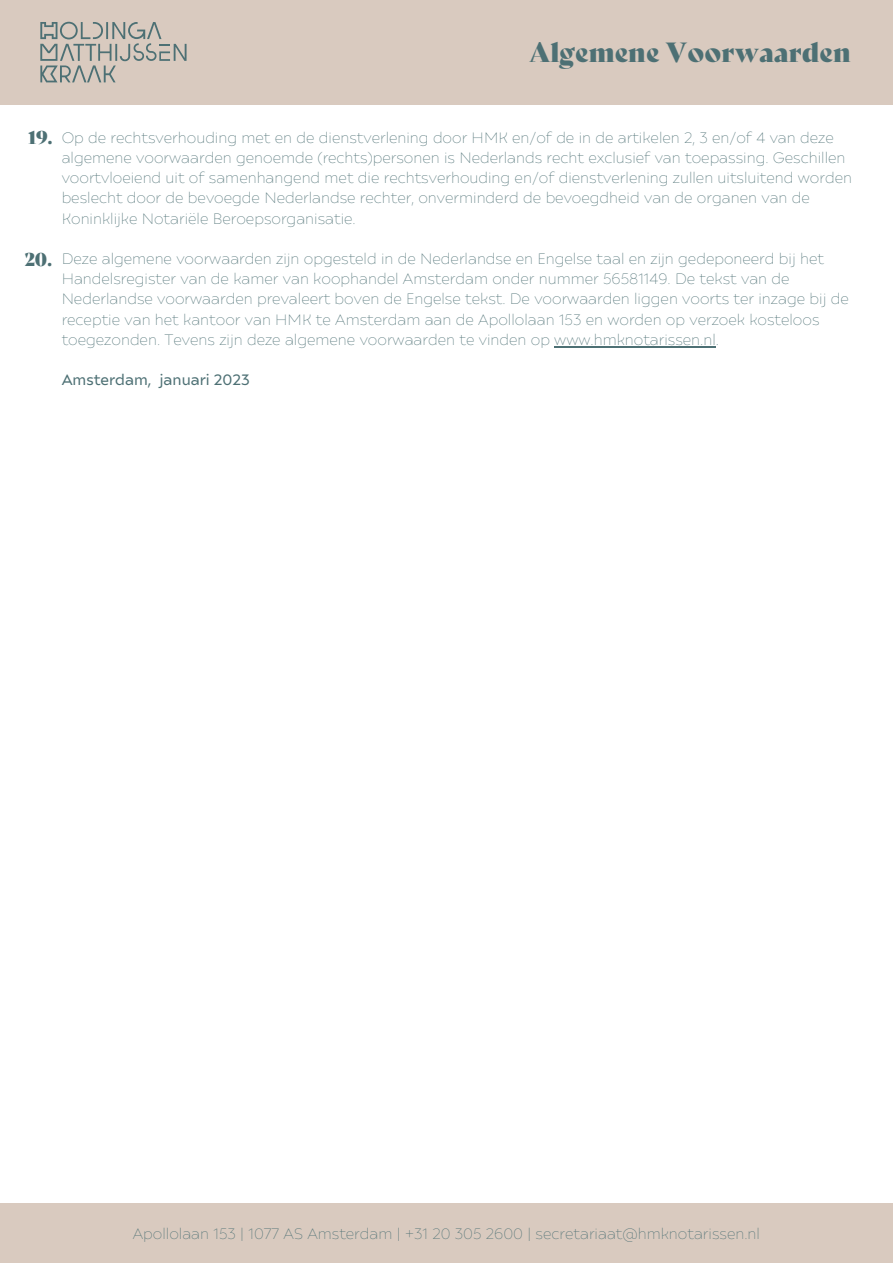
<style>
.page{position:relative;width:893px;height:1264px;background:#fff}
.page>*{position:absolute;margin:0;border:0;box-sizing:border-box;transform-origin:0 0}
.t1{font:27px "Bely Display";color:#4d7074}
.t2{font:18px "Bely Display";color:#4d7074}
.t3{font:100 15px/20.2px "Ariana Pro";color:#4d7074}
.t4{font:15px "Ariana Pro";color:#4d7074}
</style>
<div class="page">
<div style="left:0;top:0;width:892px;height:104px;background:#d9cabf"></div>
<hr style="left:554px;top:346px;width:161px;height:1px;background:#4d7074">
<svg style="left:40px;top:22px;width:146px;height:60px"></svg>
<div style="left:0;top:1203px;width:892px;height:59px;background:#d9cabf"></div>
<h1 class="t1" style="left:529px;top:30px;width:323px">Algemene Voorwaarden</h1>
<p class="t2" style="left:28px;top:123px;width:26px">19.</p>
<p class="t2" style="left:25px;top:245px;width:29px">20.</p>
<p class="t3" style="left:62px;top:126px;width:791px">Op de rechtsverhouding met en de dienstverlening door HMK en/of de in de artikelen 2, 3 en/of 4 van deze algemene voorwaarden genoemde (rechts)personen is Nederlands recht exclusief van toepassing. Geschillen voortvloeiend uit of samenhangend met die rechtsverhouding en/of dienstverlening zullen uitsluitend worden beslecht door de bevoegde Nederlandse rechter, onverminderd de bevoegdheid van de organen van de Koninklijke Notariële Beroepsorganisatie.</p>
<p class="t3" style="left:62px;top:248px;width:788px">Deze algemene voorwaarden zijn opgesteld in de Nederlandse en Engelse taal en zijn gedeponeerd bij het Handelsregister van de kamer van koophandel Amsterdam onder nummer 56581149. De tekst van de Nederlandse voorwaarden prevaleert boven de Engelse tekst. De voorwaarden liggen voorts ter inzage bij de receptie van het kantoor van HMK te Amsterdam aan de Apollolaan 153 en worden op verzoek kosteloos toegezonden. Tevens zijn deze algemene voorwaarden te vinden op www.hmknotarissen.nl.</p>
<p class="t4" style="left:62px;top:370px;width:190px">Amsterdam, januari 2023</p>
<p class="t3" style="left:133px;top:1222px;width:628px">Apollolaan 153 | 1077 AS Amsterdam | +31 20 305 2600 | secretariaat@hmknotarissen.nl</p>
</div>
